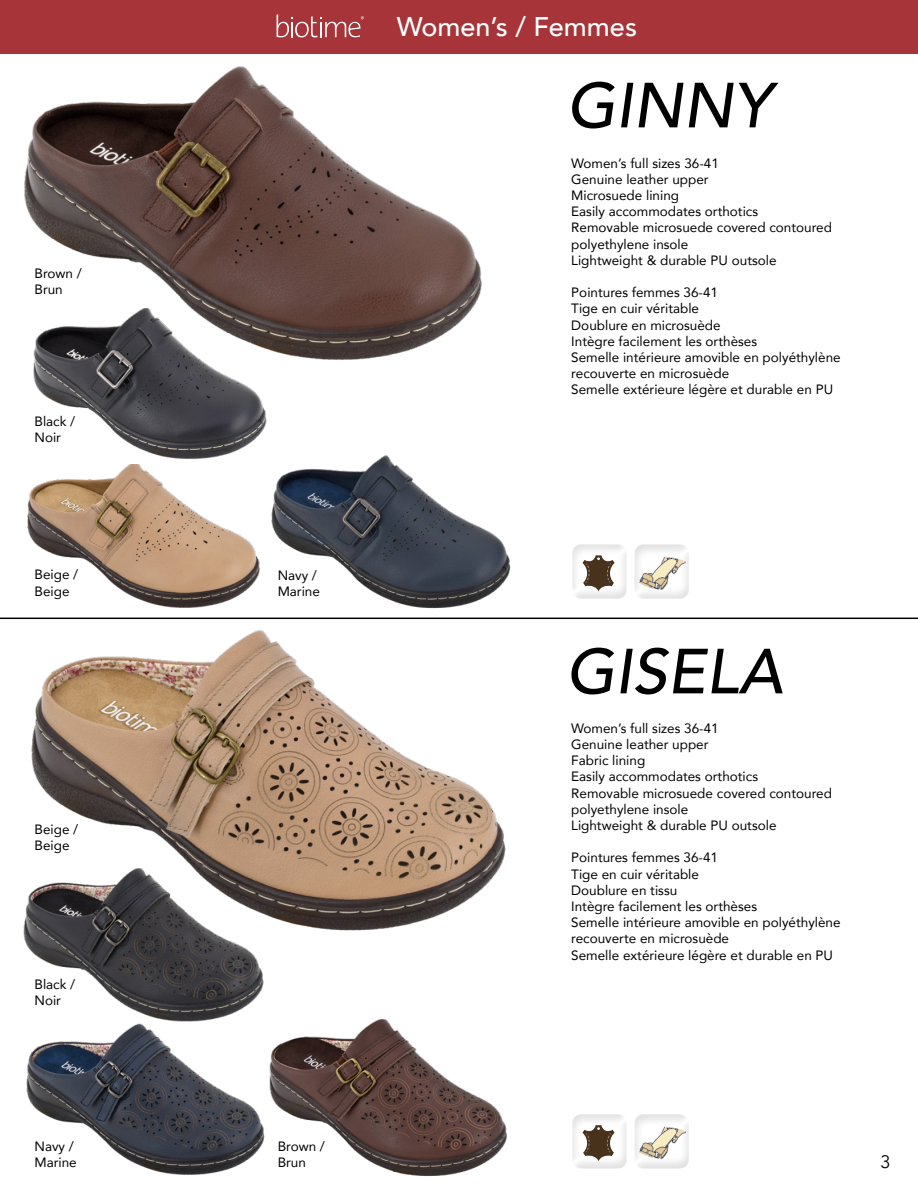
<style>
.page{position:relative;width:918px;height:1188px;background:#fff}
.page>*{position:absolute;margin:0;border:0;box-sizing:border-box;transform-origin:0 0}
.t1{font:italic 500 63px "Avenir";color:#000}
.t2{font:500 27px "Avenir";color:#fff}
.t3{font:18px "Avenir";color:#000}
.t4{font:13.5px/16.2px "Avenir";color:#000}
</style>
<div class="page">
<hr style="left:0;top:618px;width:918px;height:1px;background:#000">
<div style="left:0;top:0;width:918px;height:53px;background:#a73439"></div>
<svg style="left:277px;top:14px;width:87px;height:23px"></svg>
<img style="left:27px;top:465px;width:224px;height:143px">
<img style="left:33px;top:372px;width:234px;height:93px">
<img style="left:0;top:53px;width:505px;height:319px">
<img style="left:251px;top:455px;width:260px;height:154px">
<div style="left:634px;top:542px;width:57px;height:57px;background:#000;opacity:.12"></div>
<img style="left:637px;top:555px;width:48px;height:36px">
<div style="left:572px;top:542px;width:57px;height:57px;background:#000;opacity:.12"></div>
<svg style="left:582px;top:555px;width:33px;height:36px"></svg>
<img style="left:31px;top:630px;width:475px;height:301px">
<img style="left:23px;top:862px;width:265px;height:145px">
<img style="left:276px;top:1019px;width:231px;height:158px">
<img style="left:26px;top:1007px;width:250px;height:168px">
<div style="left:634px;top:1112px;width:57px;height:57px;background:#000;opacity:.12"></div>
<img style="left:637px;top:1125px;width:48px;height:35px">
<div style="left:572px;top:1112px;width:57px;height:57px;background:#000;opacity:.12"></div>
<svg style="left:582px;top:1125px;width:33px;height:36px"></svg>
<p class="t4" style="left:35px;top:265px;width:49px">Brown /<br>Brun</p>
<p class="t4" style="left:35px;top:413px;width:42px">Black /<br>Noir</p>
<p class="t4" style="left:35px;top:566px;width:45px">Beige /<br>Beige</p>
<p class="t4" style="left:35px;top:820px;width:45px">Beige /<br>Beige</p>
<p class="t4" style="left:35px;top:976px;width:42px">Black /<br>Noir</p>
<p class="t2" style="left:397px;top:4px;width:242px">Women’s / Femmes</p>
<h2 class="t2" style="left:339px;top:4px;width:235px">WOMEN’S BOOTS</h2>
<p class="t1" style="left:566px;top:68px;width:207px">GINNY</p>
<p class="t4" style="left:571px;top:154px;width:149px">Women’s full sizes 36-41</p>
<p class="t4" style="left:571px;top:171px;width:139px">Genuine leather upper</p>
<p class="t4" style="left:571px;top:187px;width:109px">Microsuede lining</p>
<p class="t4" style="left:571px;top:203px;width:188px">Easily accommodates orthotics</p>
<p class="t4" style="left:571px;top:219px;width:262px">Removable microsuede covered contoured polyethylene insole</p>
<p class="t4" style="left:571px;top:252px;width:207px">Lightweight &amp; durable PU outsole</p>
<p class="t4" style="left:571px;top:284px;width:148px">Pointures femmes 36-41</p>
<p class="t4" style="left:571px;top:300px;width:129px">Tige en cuir véritable</p>
<p class="t4" style="left:571px;top:316px;width:151px">Doublure en microsuède</p>
<p class="t4" style="left:571px;top:333px;width:187px">Intègre facilement les orthèses</p>
<p class="t4" style="left:571px;top:349px;width:271px">Semelle intérieure amovible en polyéthylène recouverte en microsuède</p>
<p class="t4" style="left:571px;top:381px;width:263px">Semelle extérieure légère et durable en PU</p>
<p class="t4" style="left:278px;top:566px;width:44px">Navy /<br>Marine</p>
<p class="t1" style="left:566px;top:634px;width:219px">GISELA</p>
<p class="t4" style="left:571px;top:720px;width:149px">Women’s full sizes 36-41</p>
<p class="t4" style="left:571px;top:736px;width:139px">Genuine leather upper</p>
<p class="t4" style="left:571px;top:752px;width:76px">Fabric lining</p>
<p class="t4" style="left:571px;top:768px;width:188px">Easily accommodates orthotics</p>
<p class="t4" style="left:571px;top:785px;width:262px">Removable microsuede covered contoured polyethylene insole</p>
<p class="t4" style="left:571px;top:817px;width:207px">Lightweight &amp; durable PU outsole</p>
<p class="t4" style="left:571px;top:849px;width:148px">Pointures femmes 36-41</p>
<p class="t4" style="left:571px;top:866px;width:129px">Tige en cuir véritable</p>
<p class="t4" style="left:571px;top:882px;width:108px">Doublure en tissu</p>
<p class="t4" style="left:571px;top:898px;width:187px">Intègre facilement les orthèses</p>
<p class="t4" style="left:571px;top:914px;width:271px">Semelle intérieure amovible en polyéthylène recouverte en microsuède</p>
<p class="t4" style="left:571px;top:947px;width:263px">Semelle extérieure légère et durable en PU</p>
<p class="t4" style="left:35px;top:1137px;width:44px">Navy /<br>Marine</p>
<p class="t4" style="left:278px;top:1137px;width:49px">Brown /<br>Brun</p>
<h3 class="t3" style="left:880px;top:1151px;width:12px">3</h3>
</div>
